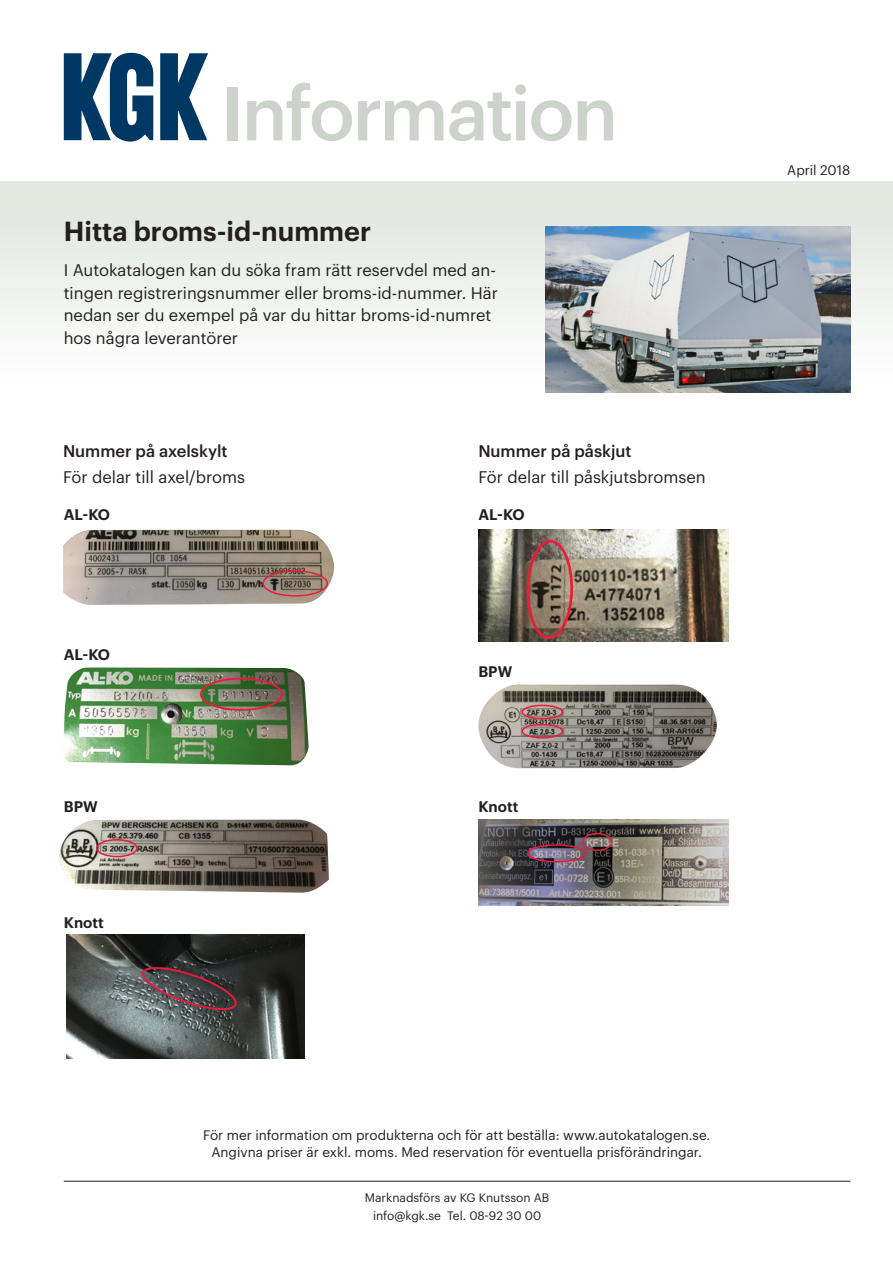
<style>
.page{position:relative;width:893px;height:1263px;background:#fff}
.page>*{position:absolute;margin:0;border:0;box-sizing:border-box;transform-origin:0 0}
.t1{font:500 75px "Graphik";letter-spacing:-.035em;color:#cdd3cc}
.t2{font:600 27px "Graphik";color:#231f20}
.t3{font:16.5px/22.5px "Graphik";color:#231f20}
.t4{font:500 16.5px "Graphik";color:#231f20}
.t5{font:600 15px "Graphik";color:#231f20}
.t6{font:13.5px/16.5px "Graphik";color:#231f20;text-align:center}
.t7{font:12px/18px "Graphik";color:#231f20;text-align:center}
</style>
<div class="page">
<div style="left:0;top:181px;width:893px;height:246px;background:linear-gradient(to bottom,#dfe5dd,#fff)"></div>
<hr style="left:64px;top:1181px;width:786px;height:1px;background:#231f20">
<svg style="left:64px;top:53px;width:89px;height:89px"></svg>
<svg style="left:160px;top:53px;width:48px;height:87px"></svg>
<img style="left:545px;top:226px;width:305px;height:166px">
<img style="left:478px;top:530px;width:250px;height:112px">
<img style="left:60px;top:820px;width:269px;height:73px">
<img style="left:478px;top:684px;width:239px;height:84px">
<img style="left:478px;top:820px;width:250px;height:86px">
<img style="left:63px;top:530px;width:271px;height:75px">
<div style="left:262px;top:570px;width:66px;height:27px;border:2px solid #ed1a3a;border-radius:50%"></div>
<img style="left:63px;top:668px;width:246px;height:97px">
<div style="left:200px;top:678px;width:83px;height:33px;border:2px solid #ed1a3a;border-radius:50%"></div>
<img style="left:67px;top:934px;width:238px;height:125px">
<svg style="left:138px;top:964px;width:102px;height:48px;background:#54494c"></svg>
<svg style="left:527px;top:538px;width:47px;height:102px;background:#8a655a"></svg>
<div style="left:96px;top:839px;width:42px;height:18px;border:2px solid #ed1a3a;border-radius:50%"></div>
<div style="left:521px;top:705px;width:42px;height:14px;border:2px solid #ed1a3a;border-radius:50%"></div>
<div style="left:521px;top:724px;width:42px;height:14px;border:2px solid #ed1a3a;border-radius:50%"></div>
<div style="left:527px;top:844px;width:59px;height:18px;border:2px solid #ed1a3a;border-radius:50%"></div>
<div style="left:582px;top:833px;width:30px;height:18px;border:2px solid #ed1a3a;border-radius:50%"></div>
<h1 class="t1" style="left:221px;top:56px;width:398px">Information</h1>
<h2 class="t2" style="left:64px;top:211px;width:309px">Hitta broms-id-nummer</h2>
<p class="t3" style="left:64px;top:258px;width:436px">I Autokatalogen kan du söka fram rätt reservdel med an&shy;tingen registreringsnummer eller broms-id-nummer. Här nedan ser du exempel på var du hittar broms-id-numret hos några leverantörer</p>
<p class="t4" style="left:63px;top:438px;width:166px">Nummer på axelskylt</p>
<p class="t3" style="left:63px;top:465px;width:184px">För delar till axel/broms</p>
<p class="t4" style="left:478px;top:438px;width:155px">Nummer på påskjut</p>
<p class="t3" style="left:478px;top:465px;width:229px">För delar till påskjutsbromsen</p>
<p class="t5" style="left:64px;top:503px;width:48px">AL-KO</p>
<p class="t5" style="left:478px;top:503px;width:48px">AL-KO</p>
<p class="t5" style="left:64px;top:643px;width:48px">AL-KO</p>
<p class="t5" style="left:478px;top:660px;width:35px">BPW</p>
<p class="t5" style="left:64px;top:795px;width:35px">BPW</p>
<p class="t5" style="left:478px;top:795px;width:41px">Knott</p>
<p class="t5" style="left:64px;top:911px;width:41px">Knott</p>
<p class="t6" style="left:787px;top:160px;width:65px">April 2018</p>
<p class="t6" style="left:203px;top:1126px;width:509px">För mer information om produkterna och för att beställa: www.autokatalogen.se.<br>Angivna priser är exkl. moms. Med reservation för eventuella prisförändringar.</p>
<p class="t7" style="left:365px;top:1188px;width:186px">Marknadsförs av KG Knutsson AB info@kgk.se Tel. 08-92 30 00</p>
</div>
